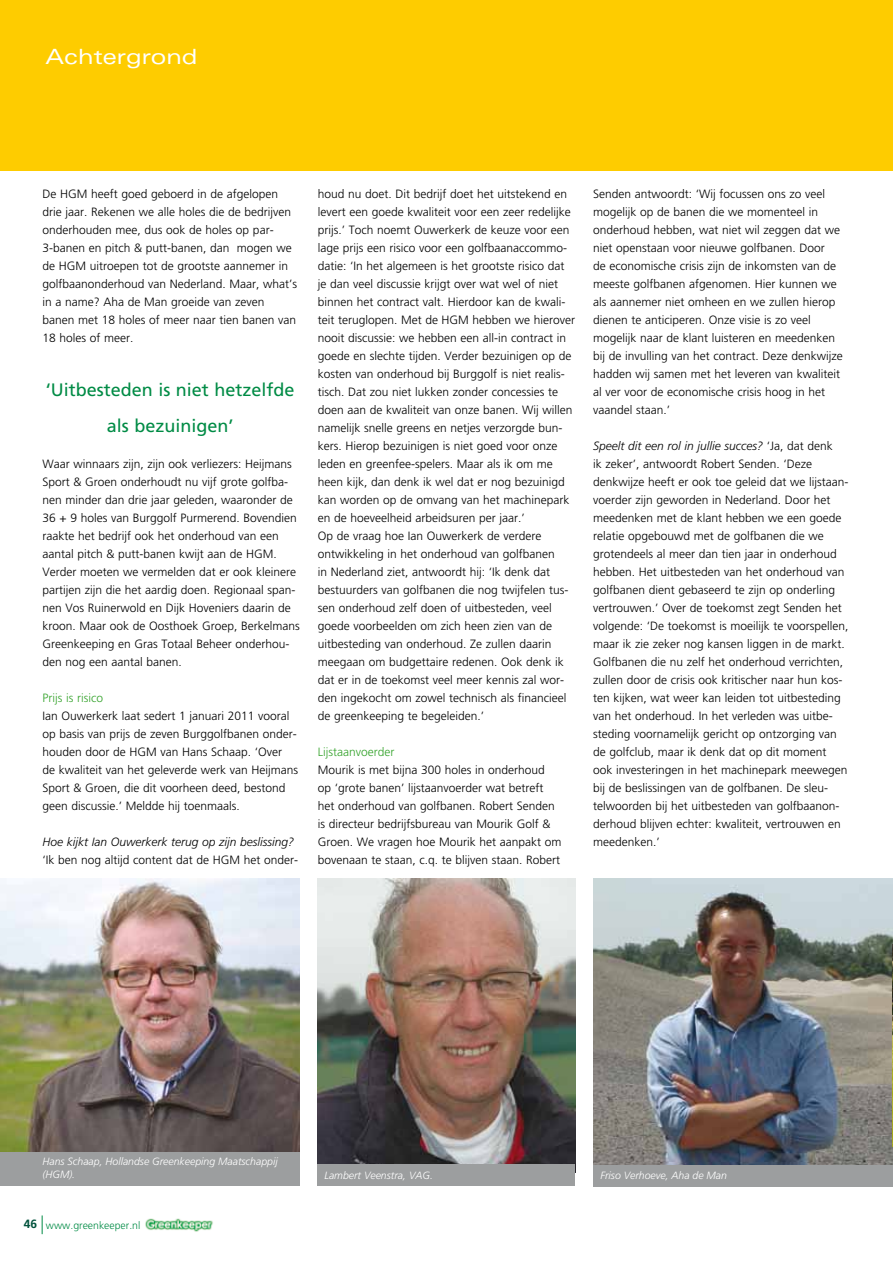
<style>
.page{position:relative;width:893px;height:1263px;background:#fff}
.page>*{position:absolute;margin:0;border:0;box-sizing:border-box;transform-origin:0 0}
.t1{font:expanded 21px "Univers";color:#fff}
.t2{font:18px/36px "Frutiger";color:#008b45;text-align:center}
.t3{font:300 12px/18px "Frutiger";color:#000}
.t4{font:italic 300 12px "Frutiger";color:#000}
.t5{font:300 12px "Frutiger";color:#35a32c}
.t6{font:italic 300 10.5px/12.6px "Frutiger";color:#fff}
.t7{font:300 10.5px "Frutiger";color:#008b45}
.s1{font-style:italic}
.s2{font-weight:700;font-size:12px;color:#00523c}
</style>
<div class="page">
<img style="left:145px;top:1218px;width:68px;height:14px">
<svg style="left:42px;top:1215px;width:1px;height:19px"></svg>
<div style="left:0;top:0;width:893px;height:171px;background:#fecc00"></div>
<img style="left:593px;top:878px;width:300px;height:287px">
<img style="left:318px;top:878px;width:257px;height:286px">
<div style="left:593px;top:1165px;width:300px;height:21px;background:#9c9e9f"></div>
<div style="left:318px;top:1164px;width:257px;height:21px;background:#9c9e9f"></div>
<img style="left:0;top:878px;width:300px;height:274px">
<div style="left:0;top:1152px;width:300px;height:33px;background:#9c9e9f"></div>
<img style="left:892px;top:944px;width:1px;height:202px">
<h1 class="t1" style="left:45px;top:44px;width:154px">Achtergrond</h1>
<p class="t3" style="left:43px;top:185px;width:256px">De HGM heeft goed geboerd in de afgelopen drie jaar. Rekenen we alle holes die de bedrijven onderhouden mee, dus ook de holes op par-3-banen en pitch &amp; putt-banen, dan mogen we de HGM uitroepen tot de grootste aannemer in golfbaanonderhoud van Nederland. Maar, what’s in a name? Aha de Man groeide van zeven banen met 18 holes of meer naar tien banen van 18 holes of meer.</p>
<h2 class="t2" style="left:46px;top:372px;width:250px">‘Uitbesteden is niet hetzelfde als bezuinigen’</h2>
<p class="t3" style="left:43px;top:455px;width:259px">Waar winnaars zijn, zijn ook verliezers: Heijmans Sport &amp; Groen onderhoudt nu vijf grote golfba&shy;nen minder dan drie jaar geleden, waaronder de 36 + 9 holes van Burggolf Purmerend. Bovendien raakte het bedrijf ook het onderhoud van een aantal pitch &amp; putt-banen kwijt aan de HGM.<br>Verder moeten we vermelden dat er ook kleinere partijen zijn die het aardig doen. Regionaal span&shy;nen Vos Ruinerwold en Dijk Hoveniers daarin de kroon. Maar ook de Oosthoek Groep, Berkelmans Greenkeeping en Gras Totaal Beheer onderhou&shy;den nog een aantal banen.</p>
<p class="t5" style="left:43px;top:691px;width:62px">Prijs is risico</p>
<p class="t3" style="left:43px;top:707px;width:257px">Ian Ouwerkerk laat sedert 1 januari 2011 vooral op basis van prijs de zeven Burggolfbanen onder&shy;houden door de HGM van Hans Schaap. ‘Over<br>de kwaliteit van het geleverde werk van Heijmans Sport &amp; Groen, die dit voorheen deed, bestond geen discussie.’ Meldde hij toenmaals.</p>
<p class="t4" style="left:43px;top:835px;width:253px">Hoe kijkt Ian Ouwerkerk terug op zijn beslissing?</p>
<p class="t3" style="left:43px;top:851px;width:257px">‘Ik ben nog altijd content dat de HGM het onder-</p>
<p class="t3" style="left:318px;top:185px;width:259px">houd nu doet. Dit bedrijf doet het uitstekend en levert een goede kwaliteit voor een zeer redelijke prijs.’ Toch noemt Ouwerkerk de keuze voor een lage prijs een risico voor een golfbaanaccommo&shy;datie: ‘In het algemeen is het grootste risico dat je dan veel discussie krijgt over wat wel of niet binnen het contract valt. Hierdoor kan de kwali&shy;teit teruglopen. Met de HGM hebben we hierover nooit discussie: we hebben een all-in contract in goede en slechte tijden. Verder bezuinigen op de kosten van onderhoud bij Burggolf is niet realis&shy;tisch. Dat zou niet lukken zonder concessies te doen aan de kwaliteit van onze banen. Wij willen namelijk snelle greens en netjes verzorgde bun&shy;kers. Hierop bezuinigen is niet goed voor onze leden en greenfee-spelers. Maar als ik om me heen kijk, dan denk ik wel dat er nog bezuinigd kan worden op de omvang van het machinepark en de hoeveelheid arbeidsuren per jaar.’<br>Op de vraag hoe Ian Ouwerkerk de verdere ontwikkeling in het onderhoud van golfbanen<br>in Nederland ziet, antwoordt hij: ‘Ik denk dat bestuurders van golfbanen die nog twijfelen tus&shy;sen onderhoud zelf doen of uitbesteden, veel goede voorbeelden om zich heen zien van de uitbesteding van onderhoud. Ze zullen daarin meegaan om budgettaire redenen. Ook denk ik dat er in de toekomst veel meer kennis zal wor&shy;den ingekocht om zowel technisch als financieel de greenkeeping te begeleiden.’</p>
<p class="t5" style="left:318px;top:745px;width:78px">Lijstaanvoerder</p>
<p class="t3" style="left:318px;top:761px;width:245px">Mourik is met bijna 300 holes in onderhoud<br>op ‘grote banen’ lijstaanvoerder wat betreft het onderhoud van golfbanen. Robert Senden is directeur bedrijfsbureau van Mourik Golf &amp; Groen. We vragen hoe Mourik het aanpakt om bovenaan te staan, c.q. te blijven staan. Robert</p>
<p class="t3" style="left:593px;top:185px;width:251px">Senden antwoordt: ‘Wij focussen ons zo veel mogelijk op de banen die we momenteel in onderhoud hebben, wat niet wil zeggen dat we niet openstaan voor nieuwe golfbanen. Door<br>de economische crisis zijn de inkomsten van de meeste golfbanen afgenomen. Hier kunnen we als aannemer niet omheen en we zullen hierop dienen te anticiperen. Onze visie is zo veel mogelijk naar de klant luisteren en meedenken bij de invulling van het contract. Deze denkwijze hadden wij samen met het leveren van kwaliteit al ver voor de economische crisis hoog in het vaandel staan.’</p>
<p class="t3" style="left:593px;top:437px;width:257px"><span class="s1">Speelt dit een rol in jullie succes?</span> ‘Ja, dat denk<br>ik zeker’, antwoordt Robert Senden. ‘Deze denkwijze heeft er ook toe geleid dat we lijstaan&shy;voerder zijn geworden in Nederland. Door het meedenken met de klant hebben we een goede relatie opgebouwd met de golfbanen die we grotendeels al meer dan tien jaar in onderhoud hebben. Het uitbesteden van het onderhoud van golfbanen dient gebaseerd te zijn op onderling vertrouwen.’ Over de toekomst zegt Senden het volgende: ‘De toekomst is moeilijk te voorspellen, maar ik zie zeker nog kansen liggen in de markt.<br>Golfbanen die nu zelf het onderhoud verrichten, zullen door de crisis ook kritischer naar hun kos&shy;ten kijken, wat weer kan leiden tot uitbesteding van het onderhoud. In het verleden was uitbe&shy;steding voornamelijk gericht op ontzorging van de golfclub, maar ik denk dat op dit moment ook investeringen in het machinepark meewegen bij de beslissingen van de golfbanen. De sleu&shy;telwoorden bij het uitbesteden van golfbaanon&shy;derhoud blijven echter: kwaliteit, vertrouwen en meedenken.’</p>
<p class="t6" style="left:43px;top:1155px;width:237px">Hans Schaap, Hollandse Greenkeeping Maatschappij (HGM).</p>
<p class="t7" style="left:24px;top:1219px;width:118px"><span class="s2">46</span> www.greenkeeper.nl</p>
<p class="t6" style="left:324px;top:1169px;width:110px">Lambert Veenstra, VAG.</p>
<p class="t6" style="left:600px;top:1169px;width:128px">Friso Verhoeve, Aha de Man</p>
</div>
